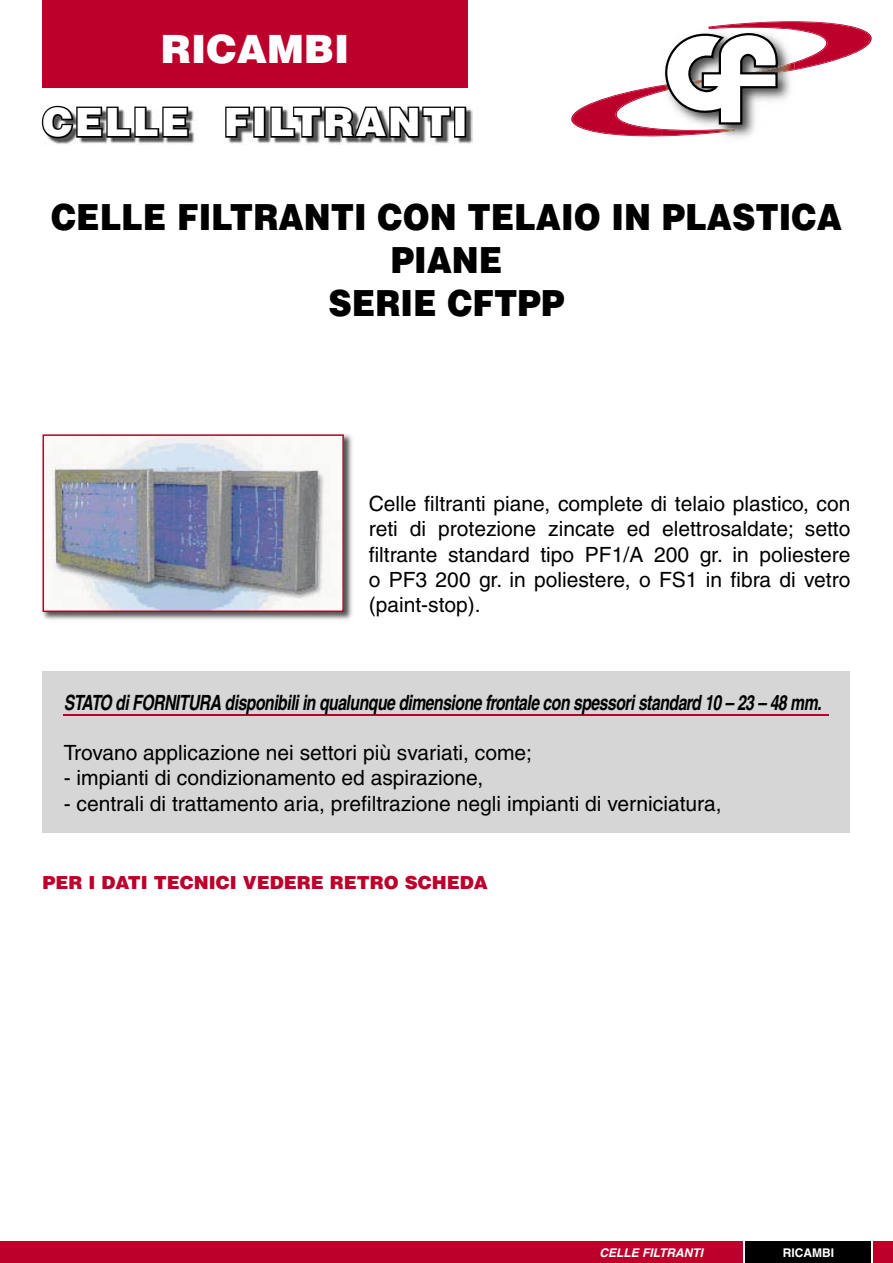
<style>
.page{position:relative;width:893px;height:1263px;background:#fff}
.page>*{position:absolute;margin:0;border:0;box-sizing:border-box;transform-origin:0 0}
.t1{font:900 39px/73.5px "Helvetica";letter-spacing:.05em;color:#fff;text-align:center}
.t2{font:900 36px/43.2px "Helvetica";color:#000;text-align:center;scale:.9 1}
.t3{font:21px/25.2px "Helvetica";color:#000;text-align:justify}
.t4{font:italic 700 21px "Helvetica";letter-spacing:-.03em;color:#000;scale:.75 1}
.t5{font:900 18px "Helvetica";color:#bd002b}
.t6{font:italic 700 12px "Helvetica";color:#fff}
.t7{font:700 12px "Helvetica";color:#fff}
</style>
<div class="page">
<svg style="left:571px;top:21px;width:301px;height:116px"></svg>
<div style="left:0;top:1242px;width:893px;height:21px;background:#bd002b"></div>
<div style="left:744px;top:1242px;width:128px;height:21px;background:#000"></div>
<svg style="left:871px;top:1242px;width:1px;height:21px"></svg>
<hr style="left:743px;top:1242px;width:2px;height:21px;background:#fff">
<div style="left:43px;top:0;width:425px;height:87px;background:#bd002b"></div>
<img style="left:50px;top:108px;width:422px;height:37px">
<svg style="left:41px;top:105px;width:149px;height:35px"></svg>
<svg style="left:224px;top:106px;width:28px;height:33px"></svg>
<div style="left:253px;top:107px;width:12px;height:31px;border:3px solid #000"></div>
<svg style="left:269px;top:106px;width:183px;height:34px;background:#5f5f5f"></svg>
<div style="left:454px;top:107px;width:12px;height:31px;border:3px solid #000"></div>
<img style="left:42px;top:434px;width:310px;height:186px">
<img style="left:44px;top:436px;width:298px;height:174px">
<hr style="left:43px;top:435px;width:1px;height:176px;background:#bd002b">
<hr style="left:43px;top:610px;width:300px;height:2px;background:#bd002b">
<hr style="left:342px;top:435px;width:2px;height:176px;background:#bd002b">
<hr style="left:43px;top:434px;width:300px;height:2px;background:#bd002b">
<div style="left:43px;top:671px;width:807px;height:162px;background:#d6d6d6"></div>
<hr style="left:64px;top:714px;width:765px;height:1px;background:#bd002b">
<h1 class="t1" style="left:43px;top:11px;width:427px">RICAMBI<br>CELLE FILTRANTI</h1>
<h2 class="t2" style="left:51px;top:194px;width:880px">CELLE FILTRANTI CON TELAIO IN PLASTICA<br>PIANE<br>SERIE CFTPP</h2>
<p class="t3" style="left:369px;top:491px;width:483px">Celle filtranti piane, complete di telaio plastico, con reti di protezione zincate ed elettrosaldate; setto filtrante standard tipo PF1/A 200 gr. in poliestere o PF3 200 gr. in poliestere, o FS1 in fibra di vetro (paint-stop).</p>
<p class="t4" style="left:64px;top:690px;width:1012px">STATO di FORNITURA disponibili in qualunque dimensione frontale con spessori standard 10 – 23 – 48 mm.</p>
<p class="t3" style="left:64px;top:740px;width:470px">Trovano applicazione nei settori più svariati, come;</p>
<p class="t3" style="left:64px;top:765px;width:421px">- impianti di condizionamento ed aspirazione,</p>
<p class="t3" style="left:64px;top:791px;width:659px">- centrali di trattamento aria, prefiltrazione negli impianti di verniciatura,</p>
<p class="t5" style="left:43px;top:871px;width:447px">PER I DATI TECNICI VEDERE RETRO SCHEDA</p>
<p class="t6" style="left:599px;top:1245px;width:105px">CELLE FILTRANTI</p>
<p class="t7" style="left:783px;top:1245px;width:53px">RICAMBI</p>
</div>
